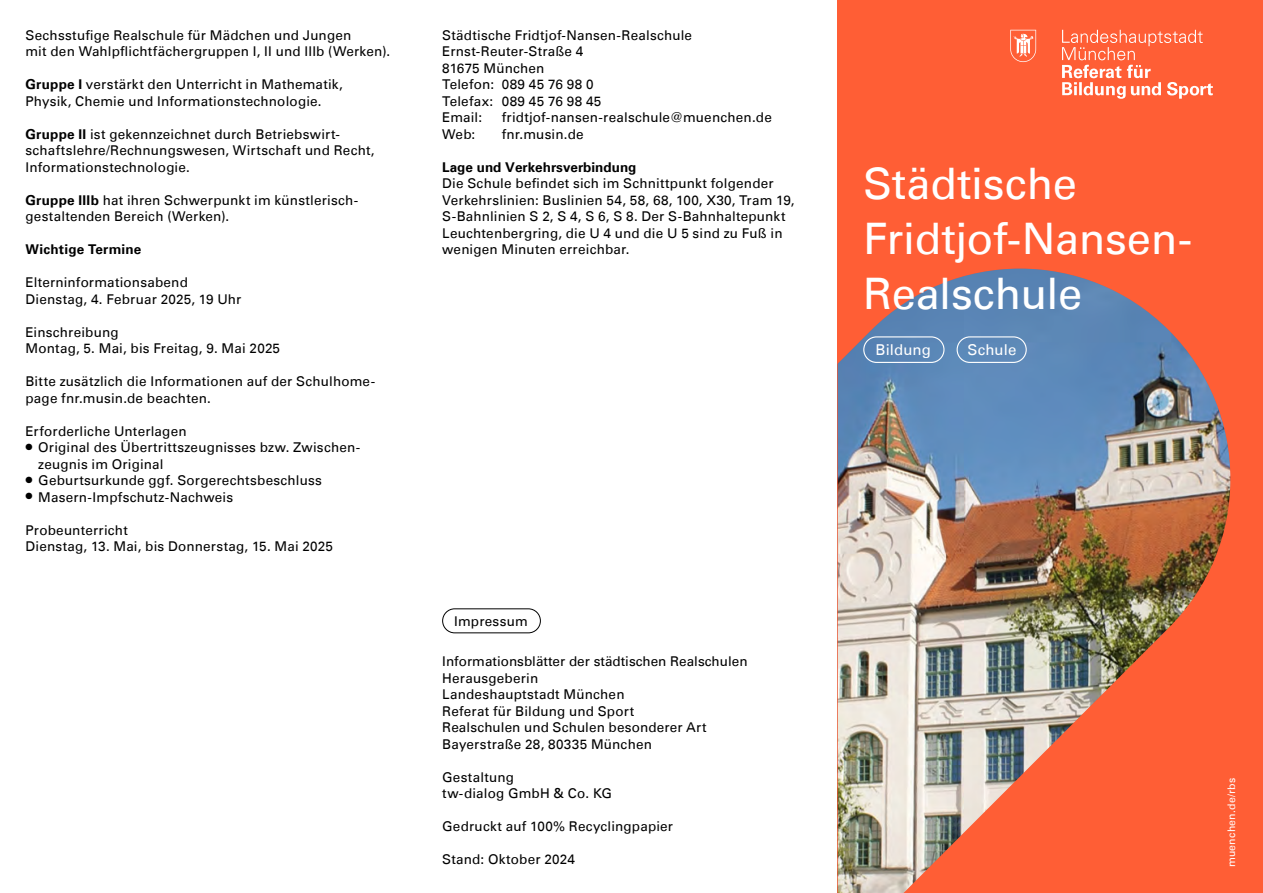
<style>
.page{position:relative;width:1263px;height:893px;background:#fff}
.page>*{position:absolute;margin:0;border:0;box-sizing:border-box;transform-origin:0 0}
._48_Pt{font:43.5px/54.8px "Univers LT";letter-spacing:-.01em;color:#fff}
._10_Pt{font:15px "Univers LT";letter-spacing:.005em;color:#fff}
._9_Pt{font:13.5px/16.5px "Univers LT";letter-spacing:.015em;color:#000}
.ParaStyle04-Gesamthöhe_22_3_pts__Ausrich{font:700 13.5px "Univers LT";color:#000}
._9_Pt-2{font:700 13.5px "Univers LT";letter-spacing:.015em;color:#000}
._7_Pt{font:10.5px "Univers LT";letter-spacing:.025em;color:#fff}
.s1{font-weight:700}
</style>
<div class="page">
<div style="left:838px;top:0;width:425px;height:893px;background:#ff5e35"></div>
<img style="left:838px;top:269px;width:393px;height:624px">
<div style="left:442px;top:608px;width:99px;height:25px;border:1px solid #000;border-radius:12px"></div>
<svg style="left:1010px;top:30px;width:26px;height:32px"></svg>
<svg style="left:1062px;top:30px;width:151px;height:69px"></svg>
<div style="left:863px;top:336px;width:81px;height:27px;border:1px solid #fff;border-radius:13px"></div>
<div style="left:956px;top:336px;width:71px;height:27px;border:1px solid #fff;border-radius:13px"></div>
<p class="_9_Pt" style="left:26px;top:27px;width:366px">Sechsstufige Realschule für Mädchen und Jungen<br>mit den Wahlpflichtfächergruppen I, II und IIIb (Werken).</p>
<p class="_9_Pt" style="left:26px;top:76px;width:319px"><span class="s1">Gruppe I</span> verstärkt den Unterricht in Mathematik,<br>Physik, Chemie und Informationstechnologie.</p>
<p class="_9_Pt" style="left:26px;top:126px;width:351px"><span class="s1">Gruppe II</span> ist gekennzeichnet durch Betriebswirt&shy;schaftslehre/Rechnungswesen, Wirtschaft und Recht,<br>Informationstechnologie.</p>
<p class="_9_Pt" style="left:26px;top:192px;width:334px"><span class="s1">Gruppe IIIb</span> hat ihren Schwerpunkt im künstlerisch&shy;gestaltenden Bereich (Werken).</p>
<p class="_9_Pt-2" style="left:26px;top:241px;width:117px">Wichtige Termine</p>
<p class="_9_Pt" style="left:26px;top:274px;width:164px">Elterninformationsabend</p>
<p class="_9_Pt" style="left:26px;top:291px;width:217px">Dienstag, 4. Februar 2025, 19 Uhr</p>
<p class="_9_Pt" style="left:26px;top:324px;width:95px">Einschreibung</p>
<p class="_9_Pt" style="left:26px;top:340px;width:256px">Montag, 5. Mai, bis Freitag, 9. Mai 2025</p>
<p class="_9_Pt" style="left:26px;top:373px;width:351px">Bitte zusätzlich die Informationen auf der Schulhome&shy;page fnr.musin.de beachten.</p>
<p class="_9_Pt" style="left:26px;top:423px;width:163px">Erforderliche Unterlagen</p>
<p class="_9_Pt" style="left:38px;top:439px;width:323px;text-indent:-13px">● Original des Übertrittszeugnisses bzw. Zwischen&shy;zeugnis im Original</p>
<p class="_9_Pt" style="left:26px;top:472px;width:298px">● Geburtsurkunde ggf. Sorgerechtsbeschluss</p>
<p class="_9_Pt" style="left:26px;top:489px;width:209px">● Masern-Impfschutz-Nachweis</p>
<p class="_9_Pt" style="left:26px;top:522px;width:309px">Probeunterricht<br>Dienstag, 13. Mai, bis Donnerstag, 15. Mai 2025</p>
<p class="_9_Pt" style="left:442px;top:27px;width:251px">Städtische Fridtjof-Nansen-Realschule</p>
<p class="_9_Pt" style="left:442px;top:43px;width:143px">Ernst-Reuter-Straße 4</p>
<p class="_9_Pt" style="left:442px;top:60px;width:104px">81675 München</p>
<p class="_9_Pt" style="left:442px;top:76px;width:153px">Telefon: 089 45 76 98 0</p>
<p class="_9_Pt" style="left:442px;top:93px;width:161px">Telefax: 089 45 76 98 45</p>
<p class="_9_Pt" style="left:442px;top:109px;width:41px">Email:</p>
<p class="_9_Pt" style="left:502px;top:109px;width:272px">fridtjof-nansen-realschule@muenchen.de</p>
<p class="_9_Pt" style="left:442px;top:126px;width:35px">Web:</p>
<p class="_9_Pt" style="left:502px;top:126px;width:83px">fnr.musin.de</p>
<p class="ParaStyle04-Gesamthöhe_22_3_pts__Ausrich" style="left:442px;top:159px;width:196px">Lage und Verkehrsverbindung</p>
<p class="_9_Pt" style="left:442px;top:175px;width:354px">Die Schule befindet sich im Schnittpunkt folgender<br>Verkehrslinien: Buslinien 54, 58, 68, 100, X30, Tram 19,</p>
<p class="_9_Pt" style="left:442px;top:208px;width:345px">S-Bahnlinien S 2, S 4, S 6, S 8. Der S-Bahnhaltepunkt<br>Leuchtenbergring, die U 4 und die U 5 sind zu Fuß in wenigen Minuten erreichbar.</p>
<p class="_9_Pt" style="left:454px;top:613px;width:75px">Impressum</p>
<p class="_9_Pt" style="left:442px;top:653px;width:307px">Informationsblätter der städtischen Realschulen</p>
<p class="_9_Pt" style="left:442px;top:670px;width:97px">Herausgeberin</p>
<p class="_9_Pt" style="left:442px;top:686px;width:184px">Landeshauptstadt München</p>
<p class="_9_Pt" style="left:442px;top:703px;width:193px">Referat für Bildung und Sport</p>
<p class="_9_Pt" style="left:442px;top:719px;width:266px">Realschulen und Schulen besonderer Art</p>
<p class="_9_Pt" style="left:442px;top:736px;width:211px">Bayerstraße 28, 80335 München</p>
<p class="_9_Pt" style="left:442px;top:769px;width:73px">Gestaltung</p>
<p class="_9_Pt" style="left:442px;top:785px;width:171px">tw-dialog GmbH &amp; Co. KG</p>
<p class="_9_Pt" style="left:442px;top:818px;width:232px">Gedruckt auf 100% Recyclingpapier</p>
<p class="_9_Pt" style="left:442px;top:851px;width:134px">Stand: Oktober 2024</p>
<p class="_48_Pt" style="left:863px;top:157px;width:215px">Städtische</p>
<p class="_48_Pt" style="left:863px;top:212px;width:330px">Fridtjof-Nansen-<br>Realschule</p>
<p class="_10_Pt" style="left:876px;top:341px;width:57px">Bildung</p>
<p class="_10_Pt" style="left:967px;top:341px;width:50px">Schule</p>
<p class="_7_Pt" style="left:1225px;top:867px;width:91px;rotate:-90deg">muenchen.de/rbs</p>
</div>
